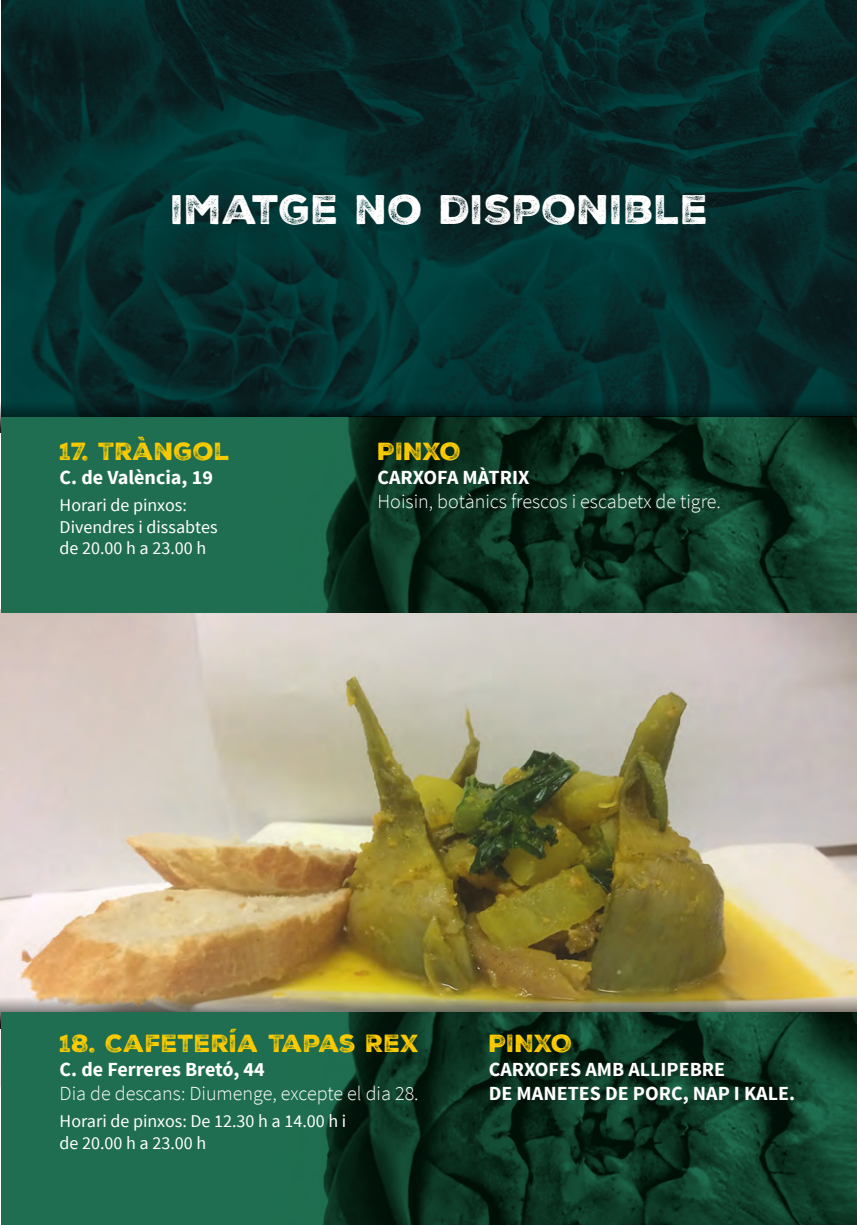
<style>
.page{position:relative;width:857px;height:1225px;background:#fff}
.page>*{position:absolute;margin:0;border:0;box-sizing:border-box;transform-origin:0 0}
.TEXTO_PROGRAMA{font:40px "Nexa Rust Sans Black 03";color:#fff}
.BARES{font:24px "Nexa Rust Sans Black 03";color:#fdcc00}
.TITULOS{font:24px "Nexa Rust Sans Black 03";letter-spacing:-.015em;color:#fdcc00}
.TEXTO{font:700 20px "Source Sans Pro";color:#fff}
.TEXTO_TAPAS{font:700 20px "Source Sans Pro";color:#fff}
.TEXTO_TAPAS-2{font:300 20px "Source Sans Pro";color:#fff}
.TEXTO-2{font:300 20px "Source Sans Pro";color:#fff}
.TEXTO_HORARIO_PINXOS{font:18px/21.6px "Source Sans Pro";color:#fff}
</style>
<div class="page">
<img style="left:1px;top:0;width:855px;height:385px">
<img style="left:0;top:609px;width:856px;height:477px">
<svg style="left:0;top:385px;width:856px;height:48px;background:#042b2b"></svg>
<img style="left:0;top:981px;width:856px;height:47px">
<div style="left:1px;top:417px;width:855px;height:195px;background:#1f6e51"></div>
<div style="left:1px;top:1012px;width:855px;height:213px;background:#1f6e51"></div>
<img style="left:323px;top:417px;width:533px;height:195px">
<img style="left:323px;top:1012px;width:533px;height:213px">
<p class="TEXTO_PROGRAMA" style="left:171px;top:182px;width:539px">IMATGE NO DISPONIBLE</p>
<p class="BARES" style="left:60px;top:435px;width:172px">17. TRÀNGOL</p>
<p class="TEXTO" style="left:60px;top:464px;width:155px">C. de València, 19</p>
<p class="TEXTO_HORARIO_PINXOS" style="left:60px;top:494px;width:129px">Horari de pinxos:</p>
<p class="TEXTO_HORARIO_PINXOS" style="left:60px;top:516px;width:159px">Divendres i dissabtes de 20.00 h a 23.00 h</p>
<p class="TITULOS" style="left:377px;top:435px;width:85px">PINXO</p>
<p class="TEXTO" style="left:377px;top:464px;width:153px">CARXOFA MÀTRIX</p>
<p class="TEXTO_TAPAS-2" style="left:377px;top:489px;width:344px">Hoisin, botànics frescos i escabetx de tigre.</p>
<p class="BARES" style="left:60px;top:1027px;width:361px">18. CAFETERÍA TAPAS REX</p>
<p class="TEXTO" style="left:60px;top:1056px;width:206px">C. de Ferreres Bretó, 44</p>
<p class="TEXTO-2" style="left:60px;top:1081px;width:360px">Dia de descans: Diumenge, excepte el dia 28.</p>
<p class="TEXTO_HORARIO_PINXOS" style="left:60px;top:1110px;width:288px">Horari de pinxos: De 12.30 h a 14.00 h i de 20.00 h a 23.00 h</p>
<p class="TITULOS" style="left:488px;top:1027px;width:85px">PINXO</p>
<p class="TEXTO_TAPAS" style="left:488px;top:1056px;width:238px">CARXOFES AMB ALLIPEBRE</p>
<p class="TEXTO_TAPAS" style="left:488px;top:1080px;width:307px">DE MANETES DE PORC, NAP I KALE.</p>
</div>
